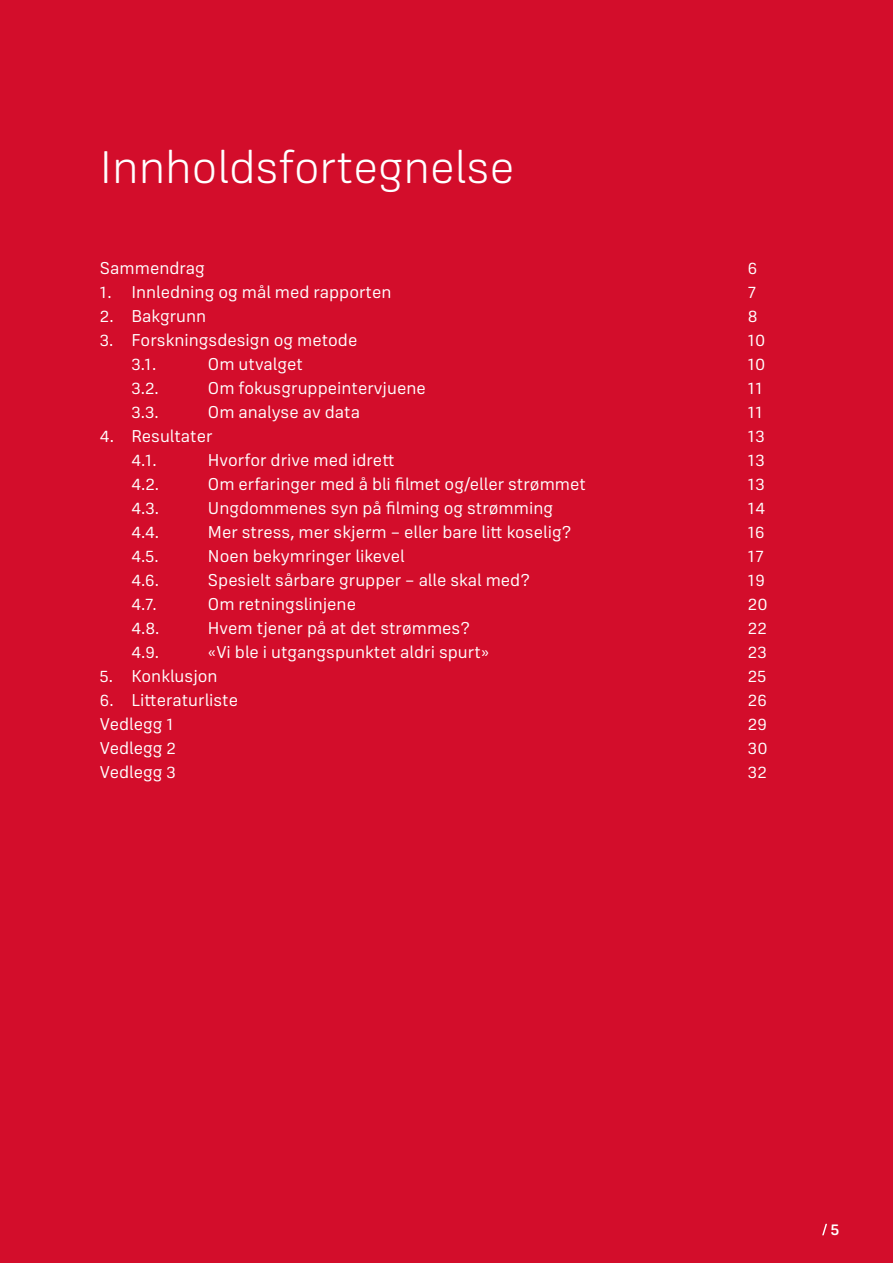
<style>
.page{position:relative;width:893px;height:1263px;background:#d30d2b}
.page>*{position:absolute;margin:0;border:0;box-sizing:border-box;transform-origin:0 0}
.t1{font:300 48px "Frygia";color:#fff}
.t2{font:18px "Frygia";color:#fff}
.t3{font:500 16.95px "Frygia";color:#fff}
</style>
<div class="page">
<svg style="left:822px;top:1224px;width:5px;height:11px"></svg>
<h1 class="t1" style="left:100px;top:137px;width:416px">Innholdsfortegnelse</h1>
<p class="t2" style="left:100px;top:256px;width:106px">Sammendrag</p>
<p class="t2" style="left:748px;top:256px;width:11px">6</p>
<p class="t2" style="left:100px;top:280px;width:293px">1. Innledning og mål med rapporten</p>
<p class="t2" style="left:748px;top:280px;width:10px">7</p>
<p class="t2" style="left:100px;top:304px;width:108px">2. Bakgrunn</p>
<p class="t2" style="left:748px;top:304px;width:11px">8</p>
<p class="t2" style="left:100px;top:328px;width:259px">3. Forskningsdesign og metode</p>
<p class="t2" style="left:748px;top:328px;width:19px">10</p>
<p class="t2" style="left:131px;top:352px;width:26px">3.1.</p>
<p class="t2" style="left:208px;top:352px;width:97px">Om utvalget</p>
<p class="t2" style="left:748px;top:352px;width:19px">10</p>
<p class="t2" style="left:131px;top:376px;width:29px">3.2.</p>
<p class="t2" style="left:208px;top:376px;width:219px">Om fokusgruppeintervjuene</p>
<p class="t2" style="left:748px;top:376px;width:16px">11</p>
<p class="t2" style="left:131px;top:400px;width:29px">3.3.</p>
<p class="t2" style="left:208px;top:400px;width:154px">Om analyse av data</p>
<p class="t2" style="left:748px;top:400px;width:16px">11</p>
<p class="t2" style="left:100px;top:424px;width:114px">4. Resultater</p>
<p class="t2" style="left:748px;top:424px;width:18px">13</p>
<p class="t2" style="left:131px;top:448px;width:27px">4.1.</p>
<p class="t2" style="left:208px;top:448px;width:188px">Hvorfor drive med idrett</p>
<p class="t2" style="left:748px;top:448px;width:18px">13</p>
<p class="t2" style="left:131px;top:472px;width:29px">4.2.</p>
<p class="t2" style="left:208px;top:472px;width:380px">Om erfaringer med å bli filmet og/eller strømmet</p>
<p class="t2" style="left:748px;top:472px;width:18px">13</p>
<p class="t2" style="left:131px;top:496px;width:29px">4.3.</p>
<p class="t2" style="left:208px;top:496px;width:347px">Ungdommenes syn på filming og strømming</p>
<p class="t2" style="left:748px;top:496px;width:19px">14</p>
<p class="t2" style="left:131px;top:520px;width:29px">4.4.</p>
<p class="t2" style="left:208px;top:520px;width:365px">Mer stress, mer skjerm – eller bare litt koselig?</p>
<p class="t2" style="left:748px;top:520px;width:18px">16</p>
<p class="t2" style="left:131px;top:544px;width:29px">4.5.</p>
<p class="t2" style="left:208px;top:544px;width:198px">Noen bekymringer likevel</p>
<p class="t2" style="left:748px;top:544px;width:17px">17</p>
<p class="t2" style="left:131px;top:568px;width:29px">4.6.</p>
<p class="t2" style="left:208px;top:568px;width:324px">Spesielt sårbare grupper – alle skal med?</p>
<p class="t2" style="left:748px;top:568px;width:18px">19</p>
<p class="t2" style="left:131px;top:592px;width:27px">4.7.</p>
<p class="t2" style="left:208px;top:592px;width:150px">Om retningslinjene</p>
<p class="t2" style="left:748px;top:592px;width:21px">20</p>
<p class="t2" style="left:131px;top:616px;width:29px">4.8.</p>
<p class="t2" style="left:208px;top:616px;width:264px">Hvem tjener på at det strømmes?</p>
<p class="t2" style="left:748px;top:616px;width:20px">22</p>
<p class="t2" style="left:131px;top:640px;width:29px">4.9.</p>
<p class="t2" style="left:208px;top:640px;width:283px">«Vi ble i utgangspunktet aldri spurt»</p>
<p class="t2" style="left:748px;top:640px;width:20px">23</p>
<p class="t2" style="left:100px;top:664px;width:119px">5. Konklusjon</p>
<p class="t2" style="left:748px;top:664px;width:20px">25</p>
<p class="t2" style="left:100px;top:688px;width:140px">6. Litteraturliste</p>
<p class="t2" style="left:748px;top:688px;width:20px">26</p>
<p class="t2" style="left:100px;top:712px;width:76px">Vedlegg 1</p>
<p class="t2" style="left:748px;top:712px;width:20px">29</p>
<p class="t2" style="left:100px;top:736px;width:78px">Vedlegg 2</p>
<p class="t2" style="left:748px;top:736px;width:21px">30</p>
<p class="t2" style="left:100px;top:760px;width:78px">Vedlegg 3</p>
<p class="t2" style="left:748px;top:760px;width:20px">32</p>
<p class="t3" style="left:831px;top:1218px;width:10px">5</p>
</div>
